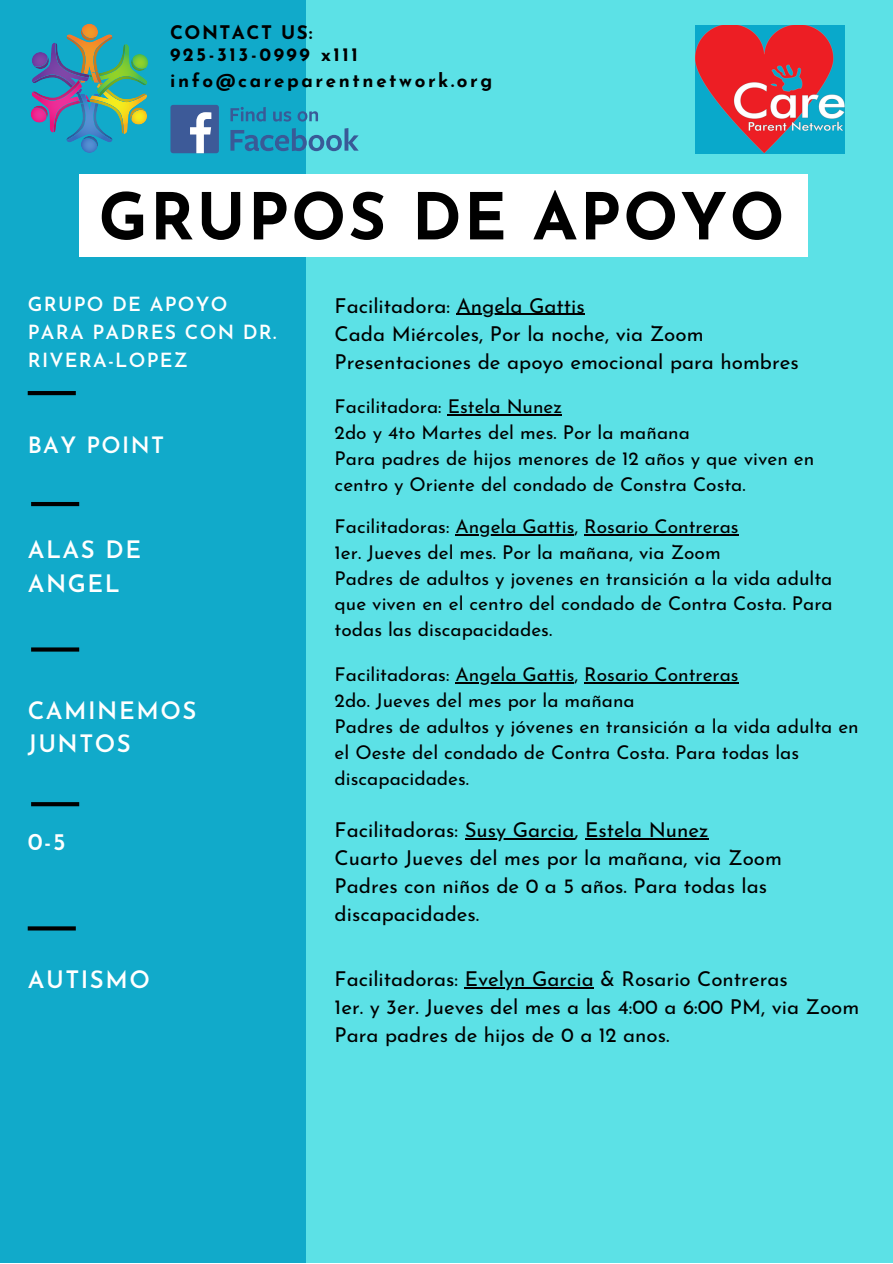
<style>
.page{position:relative;width:893px;height:1264px;background:#fff}
.page>*{position:absolute;margin:0;border:0;box-sizing:border-box;transform-origin:0 0}
.t1{font:700 64.5px "Josefin Sans";letter-spacing:.035em;color:#000}
.t2{font:600 24px/33.5px "Josefin Sans";letter-spacing:.065em;color:#fff}
.t3{font:600 22.5px "Josefin Sans";letter-spacing:.065em;color:#fff}
.t4{font:20.55px/28px "Josefin Sans";color:#000}
.t5{font:600 19.5px/28px "Josefin Sans";letter-spacing:.065em;color:#fff}
.t6{font:19.05px/25.8px "Josefin Sans";color:#000}
.t7{font:700 18.75px "Josefin Sans";letter-spacing:.14em;color:#000}
.t8{font:700 18.75px "Josefin Sans";letter-spacing:.08em;color:#000}
</style>
<div class="page">
<div style="left:0;top:0;width:892px;height:1262px;background:#5ce1e6"></div>
<div style="left:0;top:0;width:305px;height:1262px;background:#11aaca"></div>
<svg style="left:31px;top:802px;width:48px;height:4px"></svg>
<svg style="left:31px;top:502px;width:48px;height:4px"></svg>
<svg style="left:28px;top:391px;width:48px;height:4px"></svg>
<hr style="left:464px;top:838px;width:110px;height:1px;background:#000">
<hr style="left:585px;top:838px;width:123px;height:1px;background:#000">
<div style="left:79px;top:174px;width:728px;height:83px;background:#fff"></div>
<img style="left:695px;top:25px;width:149px;height:128px">
<svg style="left:230px;top:107px;width:36px;height:15px"></svg>
<svg style="left:273px;top:111px;width:18px;height:11px"></svg>
<svg style="left:297px;top:111px;width:21px;height:11px"></svg>
<svg style="left:230px;top:128px;width:128px;height:23px"></svg>
<div style="left:170px;top:105px;width:49px;height:48px;background:#3d5a98;border-radius:3px"></div>
<svg style="left:190px;top:112px;width:21px;height:41px"></svg>
<svg style="left:31px;top:647px;width:48px;height:4px"></svg>
<svg style="left:28px;top:926px;width:48px;height:4px"></svg>
<img style="left:31px;top:24px;width:117px;height:129px">
<hr style="left:447px;top:414px;width:115px;height:1px;background:#000">
<hr style="left:456px;top:314px;width:129px;height:1px;background:#000">
<hr style="left:455px;top:534px;width:119px;height:1px;background:#000">
<hr style="left:584px;top:534px;width:154px;height:1px;background:#000">
<hr style="left:455px;top:682px;width:119px;height:1px;background:#000">
<hr style="left:584px;top:682px;width:154px;height:1px;background:#000">
<hr style="left:464px;top:987px;width:129px;height:1px;background:#000">
<p class="t8" style="left:170px;top:25px;width:144px">CONTACT US:</p>
<p class="t7" style="left:170px;top:47px;width:189px">925-313-0999 x111</p>
<p class="t7" style="left:170px;top:73px;width:324px">info@careparentnetwork.org</p>
<p class="t1" style="left:98px;top:191px;width:687px">GRUPOS DE APOYO</p>
<p class="t5" style="left:28px;top:292px;width:250px">GRUPO DE APOYO<br>PARA PADRES CON DR.<br>RIVERA-LOPEZ</p>
<p class="t3" style="left:28px;top:436px;width:138px">BAY POINT</p>
<p class="t2" style="left:28px;top:535px;width:115px">ALAS DE<br>ANGEL</p>
<p class="t2" style="left:28px;top:696px;width:170px">CAMINEMOS<br>JUNTOS</p>
<p class="t2" style="left:28px;top:827px;width:39px">0-5</p>
<p class="t4" style="left:334px;top:293px;width:252px">Facilitadora: Angela Gattis</p>
<p class="t4" style="left:334px;top:322px;width:370px">Cada Miércoles, Por la noche, via Zoom</p>
<p class="t4" style="left:334px;top:350px;width:465px">Presentaciones de apoyo emocional para hombres</p>
<p class="t6" style="left:334px;top:395px;width:229px">Facilitadora: Estela Nunez</p>
<p class="t6" style="left:334px;top:421px;width:357px">2do y 4to Martes del mes. Por la mañana</p>
<p class="t6" style="left:334px;top:447px;width:481px">Para padres de hijos menores de 12 años y que viven en centro y Oriente del condado de Constra Costa.</p>
<p class="t6" style="left:334px;top:515px;width:405px">Facilitadoras: Angela Gattis, Rosario Contreras</p>
<p class="t6" style="left:334px;top:541px;width:387px">1er. Jueves del mes. Por la mañana, via Zoom</p>
<p class="t6" style="left:334px;top:567px;width:499px;text-align:justify">Padres de adultos y jovenes en transición a la vida adulta que viven en el centro del condado de Contra Costa. Para todas las discapacidades.</p>
<p class="t6" style="left:334px;top:663px;width:405px">Facilitadoras: Angela Gattis, Rosario Contreras</p>
<p class="t6" style="left:334px;top:689px;width:301px">2do. Jueves del mes por la mañana</p>
<p class="t6" style="left:334px;top:715px;width:525px">Padres de adultos y jóvenes en transición a la vida adulta en el Oeste del condado de Contra Costa. Para todas las discapacidades.</p>
<p class="t4" style="left:334px;top:817px;width:375px">Facilitadoras: Susy Garcia, Estela Nunez</p>
<p class="t4" style="left:334px;top:846px;width:448px">Cuarto Jueves del mes por la mañana, via Zoom</p>
<p class="t4" style="left:334px;top:874px;width:434px">Padres con niños de 0 a 5 años. Para todas las discapacidades.</p>
<p class="t2" style="left:28px;top:965px;width:124px">AUTISMO</p>
<p class="t4" style="left:334px;top:966px;width:454px">Facilitadoras: Evelyn Garcia &amp; Rosario Contreras</p>
<p class="t4" style="left:334px;top:994px;width:526px">1er. y 3er. Jueves del mes a las 4:00 a 6:00 PM, via Zoom</p>
<p class="t4" style="left:334px;top:1023px;width:336px">Para padres de hijos de 0 a 12 anos.</p>
</div>
